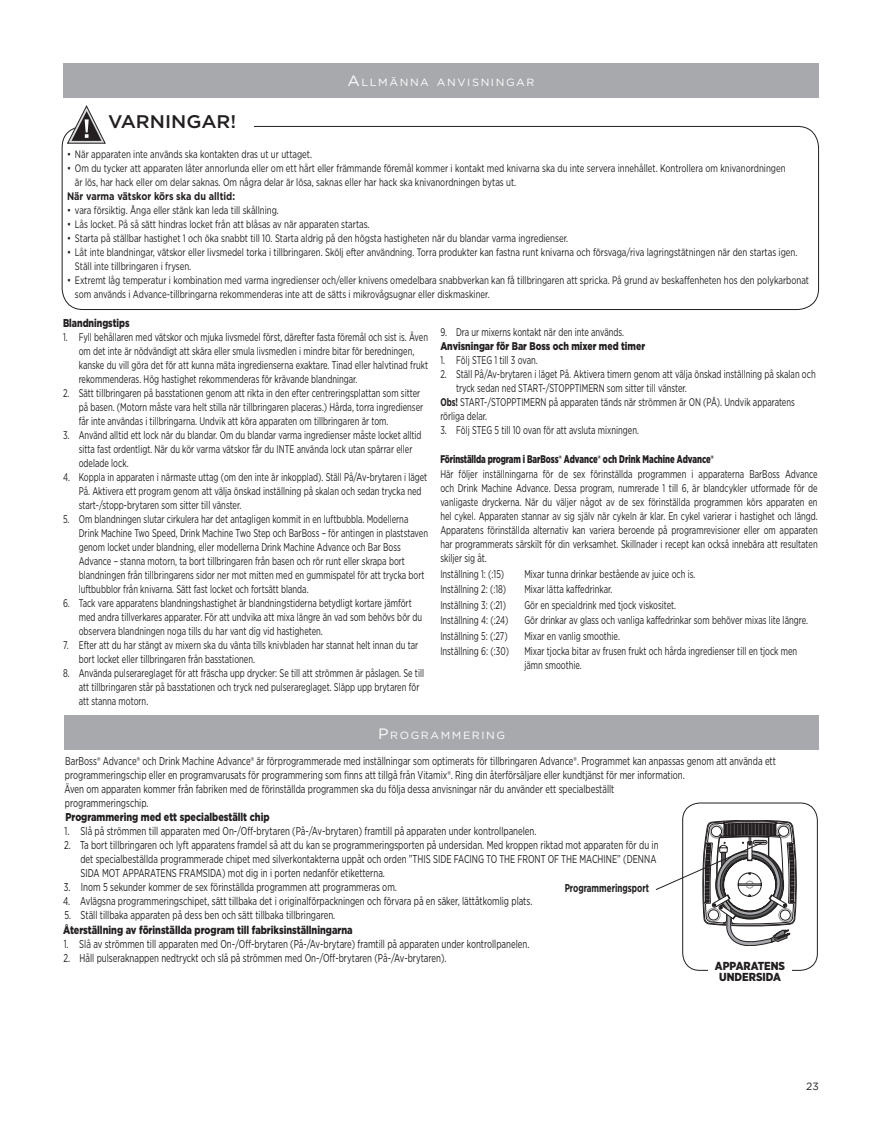
<style>
.page{position:relative;width:882px;height:1134px;background:#fff}
.page>*{position:absolute;margin:0;border:0;box-sizing:border-box;transform-origin:0 0}
.t1{font:500 18.38px "Gotham";color:#231f20;scale:1.05 1}
.t2{font:900 11.55px/11.5px "Gotham Narrow";color:#231f20;text-align:center}
.t3{font:11.38px/14px "Gotham Narrow";color:#231f20;scale:.8 1}
.t4{font:900 11.38px "Gotham";color:#231f20;scale:.8 1}
.t5{font:700 11.38px "Gotham Narrow";color:#231f20;scale:.8 1}
.t6{font:900 11.38px "Gotham";color:#231f20;scale:.77 1}
.t7{font:11.2px/14px "Gotham Narrow";color:#231f20;scale:.79 1}
.t8{font:900 11.2px "Gotham Narrow";letter-spacing:-.005em;color:#231f20;scale:.79 1}
.t9{font:900 11.2px "Gotham";color:#231f20;scale:.79 1}
.t10{font:10.85px/14px "Gotham Narrow";color:#231f20;scale:.84 1}
.t11{font:700 10.85px "Gotham";color:#231f20;scale:.84 1}
.t12{font:10.5px "Gotham";letter-spacing:.145em;color:#fff;scale:1.05 1}
.t13{font:10.5px "Gotham";color:#231f20}
.s1{font-size:15.05px}
.s2{font-weight:700}
</style>
<div class="page">
<div style="left:63px;top:63px;width:756px;height:35px;background:#a8a9ad"></div>
<div style="left:62px;top:126px;width:757px;height:184px;border:1px solid #231f20;border-radius:21px"></div>
<div style="left:79px;top:113px;width:175px;height:23px;background:#fff"></div>
<svg style="left:66px;top:105px;width:40px;height:39px"></svg>
<div style="left:64px;top:716px;width:755px;height:34px;background:#a8a9ad"></div>
<svg style="left:655px;top:803px;width:141px;height:143px"></svg>
<p class="t12" style="left:347px;top:77px;width:180px"><span class="s1">A</span>LLMÄNNA ANVISNINGAR</p>
<h1 class="t1" style="left:108px;top:112px;width:124px">VARNINGAR!</h1>
<p class="t10" style="left:67px;top:148px;width:293px">• När apparaten inte används ska kontakten dras ut ur uttaget.</p>
<p class="t10" style="left:75px;top:162px;width:848px;text-indent:-8px">• Om du tycker att apparaten låter annorlunda eller om ett hårt eller främmande föremål kommer i kontakt med knivarna ska du inte servera innehållet. Kontrollera om knivanordningen är lös, har hack eller om delar saknas. Om några delar är lösa, saknas eller har hack ska knivanordningen bytas ut.</p>
<p class="t11" style="left:67px;top:192px;width:202px">När varma vätskor körs ska du alltid:</p>
<p class="t10" style="left:67px;top:204px;width:254px">• vara försiktig. Ånga eller stänk kan leda till skållning.</p>
<p class="t10" style="left:67px;top:218px;width:362px">• Lås locket. På så sätt hindras locket från att blåsas av när apparaten startas.</p>
<p class="t10" style="left:67px;top:232px;width:598px">• Starta på ställbar hastighet 1 och öka snabbt till 10. Starta aldrig på den högsta hastigheten när du blandar varma ingredienser.</p>
<p class="t10" style="left:75px;top:246px;width:862px;text-indent:-8px">• Låt inte blandningar, vätskor eller livsmedel torka i tillbringaren. Skölj efter användning. Torra produkter kan fastna runt knivarna och försvaga/riva lagringstätningen när den startas igen.<br>Ställ inte tillbringaren i frysen.</p>
<p class="t10" style="left:75px;top:274px;width:876px;text-indent:-8px">• Extremt låg temperatur i kombination med varma ingredienser och/eller knivens omedelbara snabbverkan kan få tillbringaren att spricka. På grund av beskafenheten hos den polykarbonat som används i Advance-tillbringarna rekommenderas inte att de sätts i mikrovågsugnar eller diskmaskiner.</p>
<p class="t6" style="left:63px;top:316px;width:88px">Blandningstips</p>
<p class="t7" style="left:79px;top:330px;width:444px;text-indent:-16px">1. Fyll behållaren med vätskor och mjuka livsmedel först, därefter fasta föremål och sist is. Även om det inte är nödvändigt att skära eller smula livsmedlen i mindre bitar för beredningen, kanske du vill göra det för att kunna mäta ingredienserna exaktare. Tinad eller halvtinad frukt rekommenderas. Hög hastighet rekommenderas för krävande blandningar.</p>
<p class="t7" style="left:79px;top:386px;width:438px;text-indent:-16px">2. Sätt tillbringaren på basstationen genom att rikta in den efter centreringsplattan som sitter på basen. (Motorn måste vara helt stilla när tillbringaren placeras.) Hårda, torra ingredienser får inte användas i tillbringarna. Undvik att köra apparaten om tillbringaren är tom.</p>
<p class="t7" style="left:79px;top:428px;width:436px;text-indent:-16px">3. Använd alltid ett lock när du blandar. Om du blandar varma ingredienser måste locket alltid sitta fast ordentligt. När du kör varma vätskor får du INTE använda lock utan spärrar eller odelade lock.</p>
<p class="t7" style="left:79px;top:470px;width:443px;text-indent:-16px">4. Koppla in apparaten i närmaste uttag (om den inte är inkopplad). Ställ På/Av-brytaren i läget<br>På. Aktivera ett program genom att välja önskad inställning på skalan och sedan trycka ned start-/stopp-brytaren som sitter till vänster.</p>
<p class="t7" style="left:79px;top:512px;width:444px;text-indent:-16px">5. Om blandningen slutar cirkulera har det antagligen kommit in en luftbubbla. Modellerna Drink Machine Two Speed, Drink Machine Two Step och BarBoss – för antingen in plaststaven genom locket under blandning, eller modellerna Drink Machine Advance och Bar Boss Advance – stanna motorn, ta bort tillbringaren från basen och rör runt eller skrapa bort blandningen från tillbringarens sidor ner mot mitten med en gummispatel för att trycka bort luftbubblor från knivarna. Sätt fast locket och fortsätt blanda.</p>
<p class="t7" style="left:79px;top:596px;width:436px;text-indent:-16px">6. Tack vare apparatens blandningshastighet är blandningstiderna betydligt kortare jämfört med andra tillverkares apparater. För att undvika att mixa längre än vad som behövs bör du observera blandningen noga tills du har vant dig vid hastigheten.</p>
<p class="t7" style="left:79px;top:638px;width:431px;text-indent:-16px">7. Efter att du har stängt av mixern ska du vänta tills knivbladen har stannat helt innan du tar bort locket eller tillbringaren från basstationen.</p>
<p class="t7" style="left:79px;top:666px;width:439px;text-indent:-16px">8. Använda pulserareglaget för att fräscha upp drycker: Se till att strömmen är påslagen. Se till att tillbringaren står på basstationen och tryck ned pulserareglaget. Släpp upp brytaren för att stanna motorn.</p>
<p class="t7" style="left:440px;top:326px;width:234px">9. Dra ur mixerns kontakt när den inte används.</p>
<p class="t9" style="left:440px;top:340px;width:261px">Anvisningar för Bar Boss och mixer med timer</p>
<p class="t7" style="left:440px;top:354px;width:125px">1. Följ STEG 1 till 3 ovan.</p>
<p class="t7" style="left:440px;top:368px;width:477px">2. Ställ På/Av-brytaren i läget På. Aktivera timern genom att välja önskad inställning på skalan och</p>
<p class="t7" style="left:456px;top:382px;width:294px">tryck sedan ned START-/STOPPTIMERN som sitter till vänster.</p>
<p class="t7" style="left:440px;top:396px;width:450px"><span class="s2">Obs!</span> START-/STOPPTIMERN på apparaten tänds när strömmen är ON (PÅ). Undvik apparatens</p>
<p class="t7" style="left:440px;top:410px;width:61px">rörliga delar.</p>
<p class="t7" style="left:440px;top:424px;width:253px">3. Följ STEG 5 till 10 ovan för att avsluta mixningen.</p>
<p class="t8" style="left:440px;top:453px;width:348px">Förinställda program i BarBoss® Advance® och Drink Machine Advance®</p>
<p class="t7" style="left:440px;top:468px;width:479px;text-align:justify">Här följer inställningarna för de sex förinställda programmen i apparaterna BarBoss Advance och Drink Machine Advance. Dessa program, numrerade 1 till 6, är blandcykler utformade för de vanligaste dryckerna. När du väljer något av de sex förinställda programmen körs apparaten en hel cykel. Apparaten stannar av sig själv när cykeln är klar. En cykel varierar i hastighet och längd.<br>Apparatens förinställda alternativ kan variera beroende på programrevisioner eller om apparaten har programmerats särskilt för din verksamhet. Skillnader i recept kan också innebära att resultaten skiljer sig åt.</p>
<p class="t7" style="left:440px;top:567px;width:82px">Inställning 1: (:15)</p>
<p class="t7" style="left:524px;top:567px;width:218px">Mixar tunna drinkar bestående av juice och is.</p>
<p class="t7" style="left:440px;top:583px;width:85px">Inställning 2: (:18)</p>
<p class="t7" style="left:524px;top:583px;width:113px">Mixar lätta kafedrinkar.</p>
<p class="t7" style="left:440px;top:598px;width:85px">Inställning 3: (:21)</p>
<p class="t7" style="left:524px;top:598px;width:194px">Gör en specialdrink med tjock viskositet.</p>
<p class="t7" style="left:440px;top:614px;width:88px">Inställning 4: (:24)</p>
<p class="t7" style="left:524px;top:614px;width:361px">Gör drinkar av glass och vanliga kafedrinkar som behöver mixas lite längre.</p>
<p class="t7" style="left:440px;top:629px;width:87px">Inställning 5: (:27)</p>
<p class="t7" style="left:524px;top:629px;width:123px">Mixar en vanlig smoothie.</p>
<p class="t7" style="left:440px;top:645px;width:88px">Inställning 6: (:30)</p>
<p class="t7" style="left:524px;top:645px;width:347px">Mixar tjocka bitar av frusen frukt och hårda ingredienser till en tjock men jämn smoothie.</p>
<p class="t12" style="left:378px;top:730px;width:123px"><span class="s1">P</span>ROGRAMMERING</p>
<p class="t3" style="left:65px;top:754px;width:891px">BarBoss® Advance® och Drink Machine Advance® är förprogrammerade med inställningar som optimerats för tillbringaren Advance®. Programmet kan anpassas genom att använda ett programmeringschip eller en programvarusats för programmering som inns att tillgå från Vitamix®. Ring din återförsäljare eller kundtjänst för mer information.<br>Även om apparaten kommer från fabriken med de förinställda programmen ska du följa dessa anvisningar när du använder ett specialbeställt<br>programmeringschip.</p>
<p class="t4" style="left:65px;top:811px;width:257px">Programmering med ett specialbeställt chip</p>
<p class="t3" style="left:64px;top:824px;width:592px">1. Slå på strömmen till apparaten med On-/Of-brytaren (På-/Av-brytaren) framtill på apparaten under kontrollpanelen.</p>
<p class="t3" style="left:80px;top:838px;width:724px;text-indent:-16px">2. Ta bort tillbringaren och lyft apparatens framdel så att du kan se programmeringsporten på undersidan. Med kroppen riktad mot apparaten för du in det specialbeställda programmerade chipet med silverkontakterna uppåt och orden ”THIS SIDE FACING TO THE FRONT OF THE MACHINE” (DENNA<br>SIDA MOT APPARATENS FRAMSIDA) mot dig in i porten nedanför etiketterna.</p>
<p class="t3" style="left:64px;top:880px;width:418px">3. Inom 5 sekunder kommer de sex förinställda programmen att programmeras om.</p>
<p class="t3" style="left:63px;top:894px;width:588px">4. Avlägsna programmeringschipet, sätt tillbaka det i originalförpackningen och förvara på en säker, lättåtkomlig plats.</p>
<p class="t3" style="left:65px;top:908px;width:340px">5. Ställ tillbaka apparaten på dess ben och sätt tillbaka tillbringaren.</p>
<p class="t5" style="left:565px;top:881px;width:107px">Programmeringsport</p>
<p class="t4" style="left:63px;top:923px;width:363px">Återställning av förinställda program till fabriksinställningarna</p>
<p class="t3" style="left:64px;top:937px;width:584px">1. Slå av strömmen till apparaten med On-/Of-brytaren (På-/Av-brytare) framtill på apparaten under kontrollpanelen.</p>
<p class="t3" style="left:64px;top:951px;width:480px">2. Håll pulseraknappen nedtryckt och slå på strömmen med On-/Of-brytaren (På-/Av-brytaren).</p>
<p class="t2" style="left:715px;top:960px;width:72px">APPARATENS<br>UNDERSIDA</p>
<p class="t13" style="left:806px;top:1081px;width:14px">23</p>
</div>
